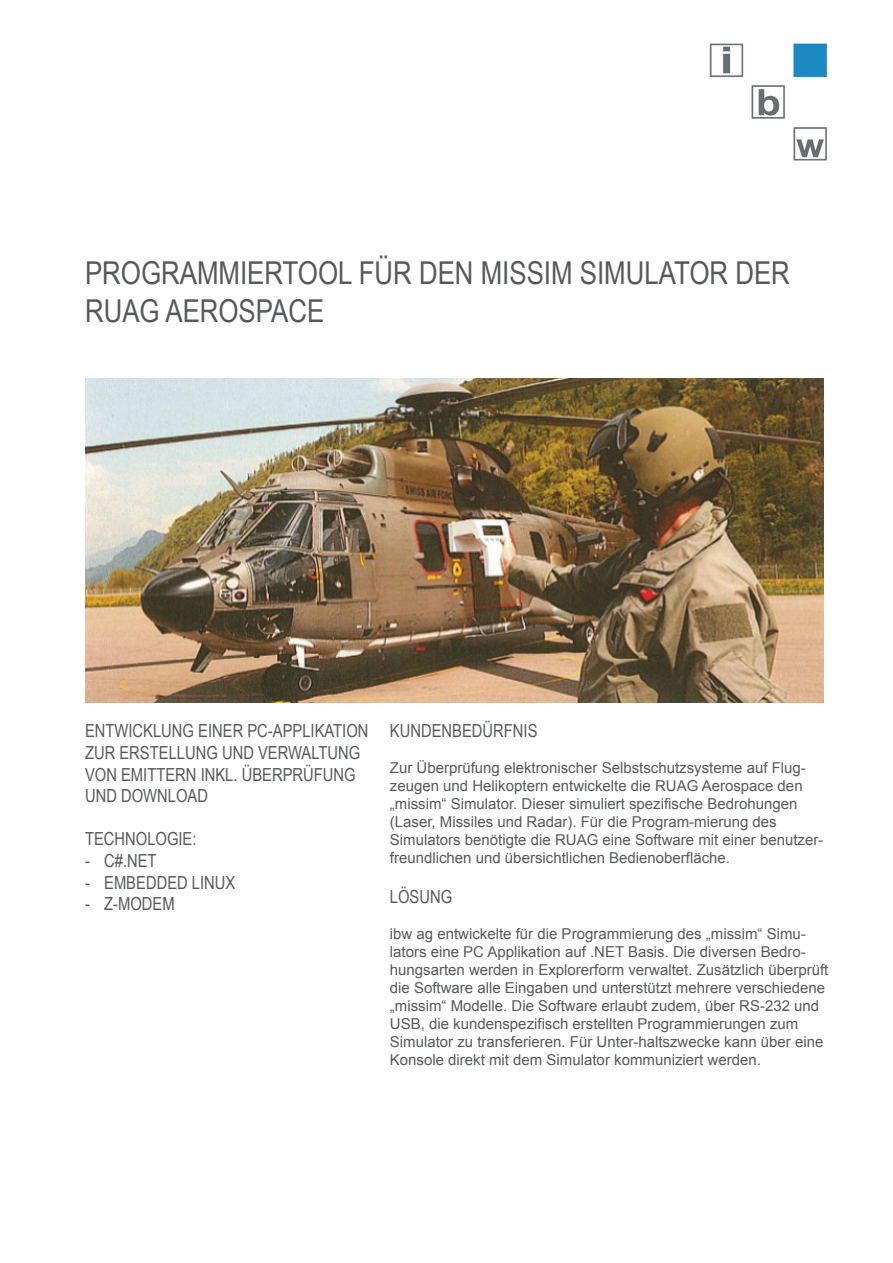
<style>
.page{position:relative;width:893px;height:1263px;background:#fff}
.page>*{position:absolute;margin:0;border:0;box-sizing:border-box;transform-origin:0 0}
.t1{font:31.5px/37.8px "Arial Narrow";color:#57585a}
.t2{font:18px/21.6px "Arial Narrow";color:#57585a}
.t3{font:15px/18px "Arial";color:#57585a}
</style>
<div class="page">
<img style="left:709px;top:43px;width:118px;height:118px">
<img style="left:85px;top:378px;width:739px;height:325px">
<p class="t1" style="left:85px;top:253px;width:706px">PROGRAMMIERTOOL FÜR DEN MISSIM SIMULATOR DER<br>RUAG AEROSPACE</p>
<p class="t2" style="left:85px;top:720px;width:285px">ENTWICKLUNG EINER PC-APPLIKATION<br>ZUR ERSTELLUNG UND VERWALTUNG<br>VON EMITTERN INKL. ÜBERPRÜFUNG<br>UND DOWNLOAD</p>
<p class="t2" style="left:85px;top:828px;width:113px">TECHNOLOGIE:</p>
<p class="t2" style="left:85px;top:849px;width:73px">- C#.NET</p>
<p class="t2" style="left:85px;top:871px;width:152px">- EMBEDDED LINUX</p>
<p class="t2" style="left:85px;top:892px;width:91px">- Z-MODEM</p>
<p class="t2" style="left:390px;top:720px;width:149px">KUNDENBEDÜRFNIS</p>
<p class="t3" style="left:390px;top:759px;width:418px">Zur Überprüfung elektronischer Selbstschutzsysteme auf Flug&shy;zeugen und Helikoptern entwickelte die RUAG Aerospace den „missim“ Simulator. Dieser simuliert spezifische Bedrohungen</p>
<p class="t3" style="left:390px;top:813px;width:435px">(Laser, Missiles und Radar). Für die Program-mierung des<br>Simulators benötigte die RUAG eine Software mit einer benutzer&shy;freundlichen und übersichtlichen Bedienoberfläche.</p>
<p class="t2" style="left:390px;top:885px;width:64px">LÖSUNG</p>
<p class="t3" style="left:390px;top:925px;width:440px">ibw ag entwickelte für die Programmierung des „missim“ Simu&shy;lators eine PC Applikation auf .NET Basis. Die diversen Bedro&shy;hungsarten werden in Explorerform verwaltet. Zusätzlich überprüft die Software alle Eingaben und unterstützt mehrere verschiedene „missim“ Modelle. Die Software erlaubt zudem, über RS-232 und USB, die kundenspezifisch erstellten Programmierungen zum Simulator zu transferieren. Für Unter-haltszwecke kann über eine Konsole direkt mit dem Simulator kommuniziert werden.</p>
</div>
